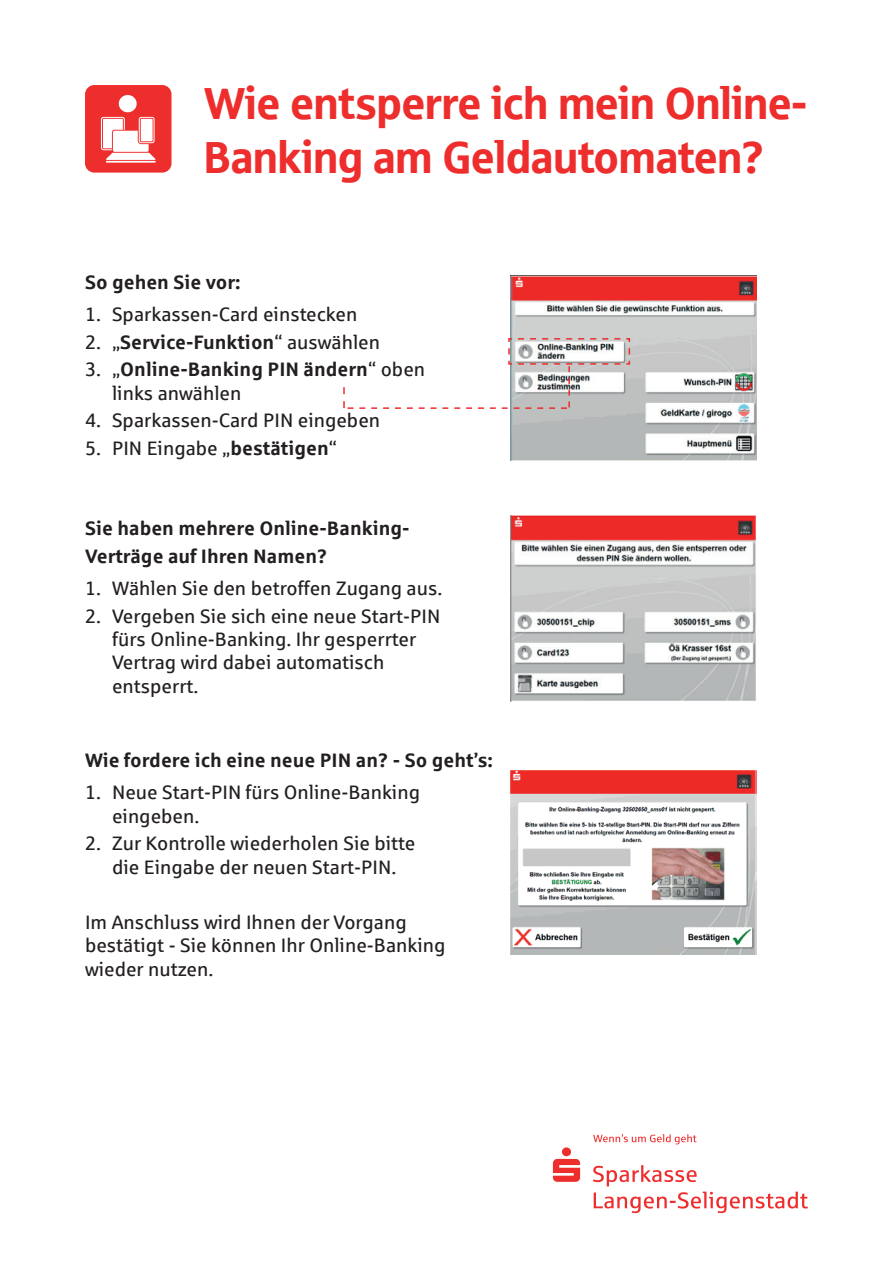
<style>
.page{position:relative;width:893px;height:1263px;background:#fff}
.page>*{position:absolute;margin:0;border:0;box-sizing:border-box;transform-origin:0 0}
.t1{font:45px/54px "Sparkasse Head";color:#ee2d2d}
.t2{font:19.5px/23.4px "Sparkasse Rg";color:#231f20}
.t3{font:700 19.5px/23.4px "Sparkasse Rg";color:#231f20}
.s1{font-weight:400}
.s2{font-weight:700}
</style>
<div class="page">
<div style="left:86px;top:86px;width:85px;height:86px;background:#ee2d2d;border-radius:9px"></div>
<div style="left:85px;top:85px;width:86px;height:88px;border:2px solid #ee2d2d;border-radius:9px"></div>
<hr style="left:106px;top:161px;width:50px;height:2px;background:#fff">
<svg style="left:101px;top:95px;width:54px;height:65px"></svg>
<img style="left:510px;top:274px;width:246px;height:186px">
<svg style="left:593px;top:1134px;width:104px;height:10px"></svg>
<svg style="left:553px;top:1147px;width:27px;height:35px"></svg>
<svg style="left:593px;top:1165px;width:215px;height:48px"></svg>
<img style="left:510px;top:516px;width:246px;height:185px">
<img style="left:510px;top:771px;width:246px;height:183px">
<svg style="left:343px;top:337px;width:288px;height:72px"></svg>
<h1 class="t1" style="left:204px;top:74px;width:604px">Wie entsperre ich mein Online-<br>Banking am Geldautomaten?</h1>
<p class="t3" style="left:85px;top:270px;width:157px">So gehen Sie vor:</p>
<p class="t2" style="left:85px;top:302px;width:274px">1. Sparkassen-Card einstecken</p>
<p class="t3" style="left:85px;top:329px;width:297px"><span class="s1">2. „</span>Service-Funktion<span class="s1">“ auswählen</span></p>
<p class="t3" style="left:112px;top:357px;width:315px;text-indent:-27px"><span class="s1">3. „</span>Online-Banking PIN ändern<span class="s1">“ oben links anwählen</span></p>
<p class="t2" style="left:85px;top:408px;width:297px">4. Sparkassen-Card PIN eingeben</p>
<p class="t2" style="left:85px;top:436px;width:253px">5. PIN Eingabe „<span class="s2">bestätigen</span>“</p>
<p class="t3" style="left:85px;top:513px;width:326px;line-height:28.5px">Sie haben mehrere Online-Banking-<br>Verträge auf Ihren Namen?</p>
<p class="t2" style="left:85px;top:576px;width:359px">1. Wählen Sie den betroffen Zugang aus.</p>
<p class="t2" style="left:112px;top:604px;width:330px;text-indent:-27px">2. Vergeben Sie sich eine neue Start-PIN fürs Online-Banking. Ihr gesperrter<br>Vertrag wird dabei automatisch entsperrt.</p>
<p class="t3" style="left:85px;top:748px;width:409px">Wie fordere ich eine neue PIN an? - So geht’s:</p>
<p class="t2" style="left:112px;top:780px;width:309px;text-indent:-27px">1. Neue Start-PIN fürs Online-Banking eingeben.</p>
<p class="t2" style="left:85px;top:831px;width:332px;text-align:center">2. Zur Kontrolle wiederholen Sie bitte die Eingabe der neuen Start-PIN.</p>
<p class="t2" style="left:85px;top:910px;width:362px">Im Anschluss wird Ihnen der Vorgang bestätigt - Sie können Ihr Online-Banking wieder nutzen.</p>
</div>
